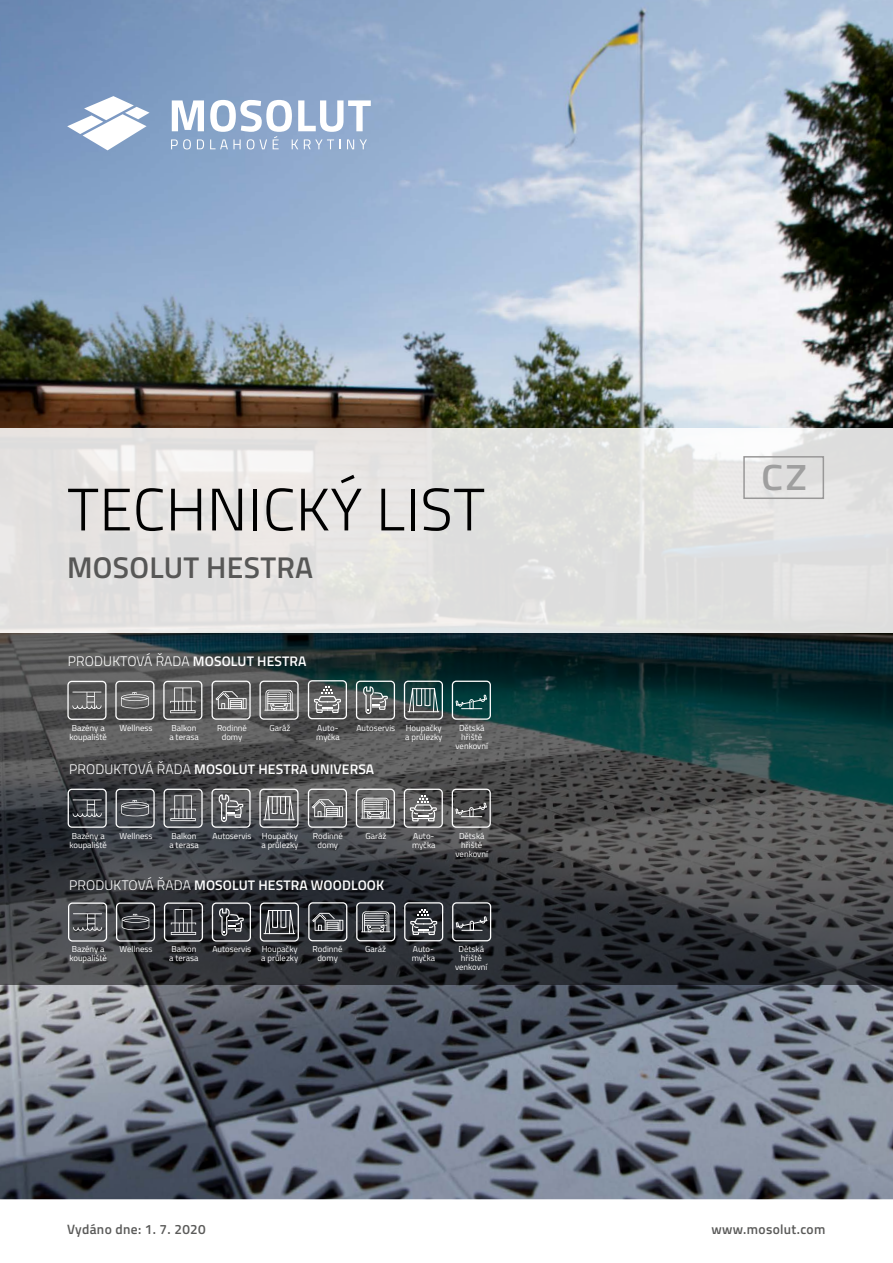
<style>
.page{position:relative;width:893px;height:1263px;background:#fff}
.page>*{position:absolute;margin:0;border:0;box-sizing:border-box;transform-origin:0 0}
.t1{font:300 60px "Titillium Web";letter-spacing:.01em;color:#000}
.t2{font:600 36.45px "Titillium Web";color:#9f9f9f;scale:1.11 1}
.t3{font:600 30px "Titillium Web";letter-spacing:.01em;color:#575756}
.t4{font:600 13.8px "Titillium Web";letter-spacing:.01em;color:#fff}
.t5{font:300 13.8px "Titillium Web";letter-spacing:.01em;color:#fff}
.t6{font:600 13.5px "Titillium Web";letter-spacing:.025em;color:#5a5a59}
.t7{font:8.7px/9px "Titillium Web";color:#fff}
.s1{font-weight:600}
.s2{font-weight:300}
</style>
<div class="page">
<img style="left:0;top:0;width:893px;height:1199px">
<svg style="left:0;top:633px;width:893px;height:351px;background:#343e40"></svg>
<svg style="left:0;top:428px;width:893px;height:205px;background:#e3e3e1"></svg>
<div style="left:743px;top:456px;width:81px;height:43px;border:2px solid #999898"></div>
<svg style="left:172px;top:100px;width:32px;height:31px"></svg>
<svg style="left:171px;top:139px;width:20px;height:10px"></svg>
<svg style="left:197px;top:139px;width:7px;height:10px"></svg>
<svg style="left:210px;top:100px;width:161px;height:49px"></svg>
<svg style="left:67px;top:96px;width:83px;height:54px"></svg>
<svg style="left:68px;top:789px;width:39px;height:39px;background:#525559"></svg>
<svg style="left:116px;top:789px;width:39px;height:39px;background:#5d6064"></svg>
<svg style="left:164px;top:789px;width:39px;height:39px;background:#6d6f72"></svg>
<svg style="left:308px;top:789px;width:39px;height:39px;background:#808182"></svg>
<svg style="left:356px;top:789px;width:39px;height:39px;background:#8a8a8a"></svg>
<svg style="left:404px;top:789px;width:39px;height:39px;background:#7f7f7f"></svg>
<svg style="left:211px;top:789px;width:40px;height:39px;background:#78797b"></svg>
<svg style="left:259px;top:789px;width:40px;height:39px;background:#808082"></svg>
<svg style="left:452px;top:789px;width:39px;height:39px;background:#686868"></svg>
<svg style="left:68px;top:902px;width:39px;height:40px;background:#696a6d"></svg>
<svg style="left:116px;top:902px;width:39px;height:40px;background:#4c4d51"></svg>
<svg style="left:164px;top:902px;width:39px;height:40px;background:#545559"></svg>
<svg style="left:308px;top:902px;width:39px;height:39px;background:#535659"></svg>
<svg style="left:356px;top:902px;width:39px;height:39px;background:#5f6165"></svg>
<svg style="left:404px;top:902px;width:39px;height:39px;background:#595c60"></svg>
<svg style="left:212px;top:902px;width:39px;height:39px;background:#56585c"></svg>
<svg style="left:260px;top:902px;width:39px;height:40px;background:#5c5e62"></svg>
<svg style="left:452px;top:902px;width:39px;height:39px;background:#47494d"></svg>
<svg style="left:67px;top:681px;width:40px;height:39px;background:#727272"></svg>
<svg style="left:115px;top:681px;width:39px;height:39px;background:#707070"></svg>
<svg style="left:163px;top:681px;width:39px;height:39px;background:#777"></svg>
<svg style="left:212px;top:681px;width:39px;height:39px;background:#7a7a7a"></svg>
<svg style="left:259px;top:681px;width:40px;height:39px;background:#848484"></svg>
<svg style="left:308px;top:680px;width:39px;height:39px;background:#7b7e7d"></svg>
<svg style="left:356px;top:681px;width:39px;height:39px;background:#6a7675"></svg>
<svg style="left:404px;top:681px;width:39px;height:39px;background:#5c7171"></svg>
<svg style="left:452px;top:681px;width:39px;height:39px;background:#305c5c"></svg>
<h1 class="t1" style="left:67px;top:466px;width:419px">TECHNICKÝ LIST</h1>
<h3 class="t3" style="left:67px;top:545px;width:247px">MOSOLUT HESTRA</h3>
<h3 class="t5" style="left:68px;top:651px;width:240px">PRODUKTOVÁ ŘADA <span class="s1">MOSOLUT HESTRA</span></h3>
<p class="t7" style="left:69px;top:723px;width:39px">Bazény a koupaliště</p>
<p class="t7" style="left:120px;top:723px;width:34px">Wellness</p>
<p class="t7" style="left:169px;top:723px;width:31px">Balkon a terasa</p>
<p class="t7" style="left:217px;top:723px;width:31px;text-align:center">Rodinné domy</p>
<p class="t7" style="left:269px;top:723px;width:22px">Garáž</p>
<p class="t7" style="left:316px;top:723px;width:25px">Auto&shy;myčka</p>
<p class="t7" style="left:356px;top:723px;width:87px;text-align:right">Autoservis Houpačky a průlezky</p>
<p class="t7" style="left:456px;top:723px;width:34px;text-align:center">Dětská hřiště venkovní</p>
<h3 class="t4" style="left:69px;top:759px;width:307px"><span class="s2">PRODUKTOVÁ ŘADA</span> MOSOLUT HESTRA UNIVERSA</h3>
<p class="t7" style="left:69px;top:831px;width:39px">Bazény a koupaliště</p>
<p class="t7" style="left:120px;top:831px;width:34px">Wellness</p>
<p class="t7" style="left:169px;top:831px;width:31px">Balkon a terasa</p>
<p class="t7" style="left:213px;top:831px;width:87px;text-align:right">Autoservis Houpačky a průlezky</p>
<p class="t7" style="left:313px;top:831px;width:31px;text-align:center">Rodinné domy</p>
<p class="t7" style="left:365px;top:831px;width:22px">Garáž</p>
<p class="t7" style="left:412px;top:831px;width:25px">Auto&shy;myčka</p>
<p class="t7" style="left:456px;top:831px;width:34px;text-align:center">Dětská hřiště venkovní</p>
<h3 class="t4" style="left:69px;top:875px;width:317px"><span class="s2">PRODUKTOVÁ ŘADA</span> MOSOLUT HESTRA WOODLOOK</h3>
<p class="t7" style="left:69px;top:944px;width:39px">Bazény a koupaliště</p>
<p class="t7" style="left:120px;top:944px;width:34px">Wellness</p>
<p class="t7" style="left:169px;top:944px;width:31px">Balkon a terasa</p>
<p class="t7" style="left:212px;top:944px;width:87px;text-align:right">Autoservis Houpačky a průlezky</p>
<p class="t7" style="left:313px;top:944px;width:31px;text-align:center">Rodinné domy</p>
<p class="t7" style="left:365px;top:944px;width:22px">Garáž</p>
<p class="t7" style="left:412px;top:944px;width:25px">Auto&shy;myčka</p>
<p class="t7" style="left:455px;top:944px;width:34px;text-align:center">Dětská hřiště venkovní</p>
<h2 class="t2" style="left:761px;top:450px;width:43px">CZ</h2>
<h3 class="t6" style="left:67px;top:1219px;width:140px">Vydáno dne: 1. 7. 2020</h3>
<h3 class="t6" style="left:711px;top:1219px;width:115px">www.mosolut.com</h3>
</div>
